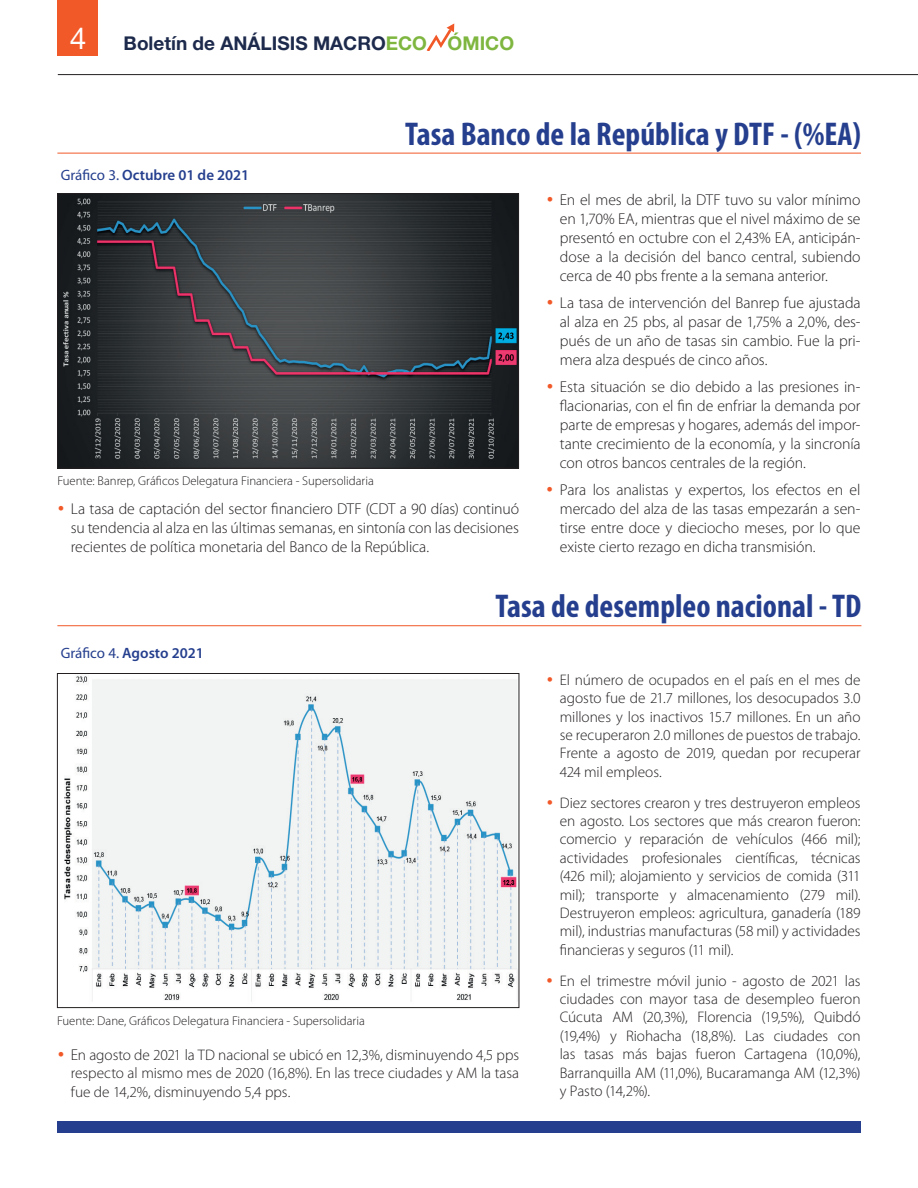
<style>
.page{position:relative;width:918px;height:1188px;background:#fff}
.page>*{position:absolute;margin:0;border:0;box-sizing:border-box;transform-origin:0 0}
.t1{font:700 condensed 33px "Myriad Pro";color:#253f8e}
.t2{font:700 19.05px "Helvetica Neue LT Pro";color:#1d2a4c}
.t3{font:300 15.75px/18.9px "Myriad Pro";letter-spacing:-.005em;color:#231f20;text-align:justify}
.t4{font:300 15.3px/18.3px "Myriad Pro";letter-spacing:-.005em;color:#231f20;text-align:justify}
.t5{font:600 15px "Myriad Pro";color:#253f8e}
.t6{font:300 12.75px "Myriad Pro";color:#231f20}
.s1{font-weight:400;font-size:30px;color:#fff}
.s2{color:#7eb640}
.s3{font-weight:400}
.s4{font-size:15.75px}
</style>
<div class="page">
<div style="left:57px;top:0;width:41px;height:56px;background:#f15929"></div>
<svg style="left:427px;top:23px;width:27px;height:27px"></svg>
<hr style="left:58px;top:74px;width:860px;height:1px;background:#231f20">
<hr style="left:57px;top:153px;width:804px;height:1px;background:#f15929">
<hr style="left:57px;top:625px;width:804px;height:1px;background:#f15929">
<img style="left:59px;top:196px;width:458px;height:270px">
<div style="left:57px;top:194px;width:462px;height:274px;border:1px solid #231f20"></div>
<img style="left:64px;top:676px;width:453px;height:326px">
<div style="left:57px;top:673px;width:462px;height:335px;border:1px solid #231f20"></div>
<div style="left:58px;top:1122px;width:803px;height:11px;background:#253f8e"></div>
<p class="t2" style="left:70px;top:31px;width:446px"><span class="s1">4</span> Boletín de ANÁLISIS MACRO<span class="s2">ECO ÓMICO</span></p>
<p class="t5" style="left:61px;top:166px;width:190px"><span class="s3">Gráfico 3.</span> Octubre 01 de 2021</p>
<h1 class="t1" style="left:405px;top:116px;width:457px">Tasa Banco de la República y DTF - (%EA)</h1>
<p class="t6" style="left:57px;top:474px;width:318px">Fuente: Banrep, Gráficos Delegatura Financiera - Supersolidaria</p>
<p class="t3" style="left:71px;top:500px;width:450px">La tasa de captación del sector financiero DTF (CDT a 90 días) continuó su tendencia al alza en las últimas semanas, en sintonía con las decisiones recientes de política monetaria del Banco de la República.</p>
<p class="t3" style="left:560px;top:191px;width:302px">En el mes de abril, la DTF tuvo su valor mínimo en 1,70% EA, mientras que el nivel máximo de se presentó en octubre con el 2,43% EA, anticipán&shy;dose a la decisión del banco central, subiendo cerca de 40 pbs frente a la semana anterior.</p>
<p class="t3" style="left:560px;top:294px;width:302px">La tasa de intervención del Banrep fue ajustada al alza en 25 pbs, al pasar de 1,75% a 2,0%, des&shy;pués de un año de tasas sin cambio. Fue la pri&shy;mera alza después de cinco años.</p>
<p class="t3" style="left:560px;top:378px;width:302px">Esta situación se dio debido a las presiones in&shy;flacionarias, con el fin de enfriar la demanda por parte de empresas y hogares, además del impor&shy;tante crecimiento de la economía, y la sincronía con otros bancos centrales de la región.</p>
<p class="t3" style="left:560px;top:481px;width:302px">Para los analistas y expertos, los efectos en el mercado del alza de las tasas empezarán a sen&shy;tirse entre doce y dieciocho meses, por lo que existe cierto rezago en dicha transmisión.</p>
<p class="t5" style="left:61px;top:645px;width:145px"><span class="s3">Gráfico 4.</span> Agosto 2021</p>
<h1 class="t1" style="left:495px;top:588px;width:367px">Tasa de desempleo nacional - TD</h1>
<p class="t6" style="left:57px;top:1014px;width:309px">Fuente: Dane, Gráficos Delegatura Financiera - Supersolidaria</p>
<p class="t4" style="left:71px;top:1046px;width:450px"><span class="s4">E</span>n agosto de 2021 la TD nacional se ubicó en 12,3%, disminuyendo 4,5 pps respecto al mismo mes de 2020 (16,8%). En las trece ciudades y AM la tasa fue de 14,2%, disminuyendo 5,4 pps.</p>
<p class="t4" style="left:560px;top:671px;width:302px">El número de ocupados en el país en el mes de agosto fue de 21.7 millones, los desocupados 3.0 millones y los inactivos 15.7 millones. En un año se recuperaron 2.0 millones de puestos de trabajo.<br>Frente a agosto de 2019, quedan por recuperar 424 mil empleos.</p>
<p class="t4" style="left:560px;top:794px;width:302px">Diez sectores crearon y tres destruyeron empleos en agosto. Los sectores que más crearon fueron: comercio y reparación de vehículos (466 mil); actividades profesionales científicas, técnicas (426 mil); alojamiento y servicios de comida (311 mil); transporte y almacenamiento (279 mil).<br>Destruyeron empleos: agricultura, ganadería (189 mil), industrias manufacturas (58 mil) y actividades financieras y seguros (11 mil).</p>
<p class="t4" style="left:560px;top:972px;width:302px">En el trimestre móvil junio - agosto de 2021 las ciudades con mayor tasa de desempleo fueron Cúcuta AM (20,3%), Florencia (19,5%), Quibdó (19,4%) y Riohacha (18,8%). Las ciudades con las tasas más bajas fueron Cartagena (10,0%), Barranquilla AM (11,0%), Bucaramanga AM (12,3%) y Pasto (14,2%).</p>
</div>
